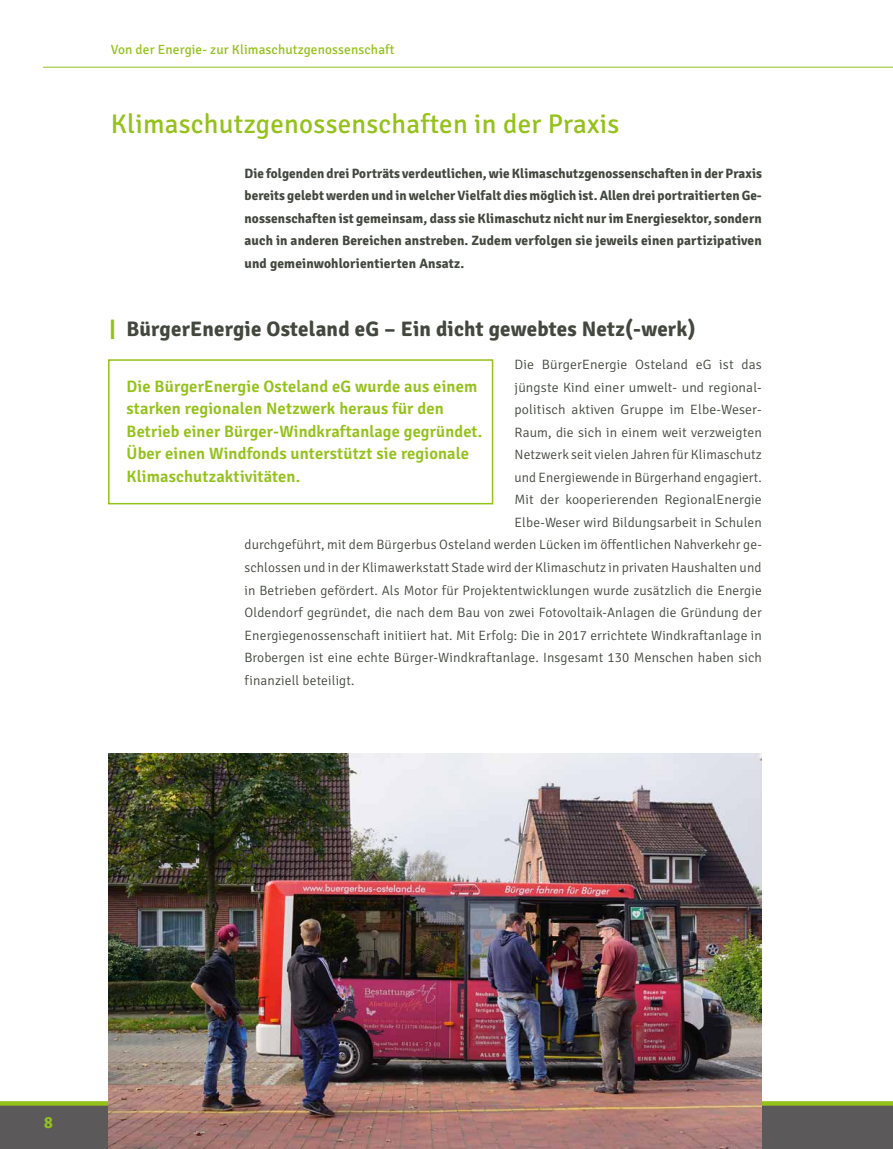
<style>
.page{position:relative;width:893px;height:1149px;background:#fff}
.page>*{position:absolute;margin:0;border:0;box-sizing:border-box;transform-origin:0 0}
.Ü2{font:27px "Signika";letter-spacing:.01em;color:#94c11a}
.t1{font:700 21px "Signika";letter-spacing:.01em;color:#43483e}
.Zusammenfassungen{font:600 16.5px/22.5px "Signika";letter-spacing:.01em;color:#94c11a}
.t2{font:700 16.5px "Signika";color:#94c11a}
.Fließtext{font:300 13.5px "Signika";letter-spacing:.01em;color:#43483e}
.Einführung{font:700 13.5px/22.5px "Signika";letter-spacing:.01em;color:#43483e;text-align:justify}
.t3{font:13.35px "Signika";letter-spacing:.01em;color:#94c11a}
.s1{color:#94c11a}
</style>
<div class="page">
<svg style="left:0;top:1098px;width:893px;height:50px;background:#6c6d5f"></svg>
<hr style="left:43px;top:67px;width:850px;height:1px;background:#94c11a">
<div style="left:108px;top:359px;width:385px;height:145px;border:2px solid #94c11a"></div>
<img style="left:109px;top:753px;width:653px;height:395px">
<p class="t3" style="left:111px;top:42px;width:285px">Von der Energie- zur Klimaschutzgenossenschaft</p>
<p class="Ü2" style="left:111px;top:108px;width:510px">Klimaschutzgenossenschaften in der Praxis</p>
<p class="Einführung" style="left:244px;top:162px;width:519px">Die folgenden drei Porträts verdeutlichen, wie Klimaschutzgenossenschaften in der Praxis bereits gelebt werden und in welcher Vielfalt dies möglich ist. Allen drei portraitierten Ge&shy;nossenschaften ist gemeinsam, dass sie Klimaschutz nicht nur im Energiesektor, sondern auch in anderen Bereichen anstreben. Zudem verfolgen sie jeweils einen partizipativen und gemeinwohlorientierten Ansatz.</p>
<p class="t1" style="left:110px;top:316px;width:587px"><span class="s1">|</span> BürgerEnergie Osteland eG – Ein dicht gewebtes Netz(-werk)</p>
<p class="Zusammenfassungen" style="left:127px;top:375px;width:357px">Die BürgerEnergie Osteland eG wurde aus einem starken regionalen Netzwerk heraus für den Betrieb einer Bürger-Windkraftanlage gegründet.<br>Über einen Windfonds unterstützt sie regionale Klimaschutzaktivitäten.</p>
<p class="Fließtext" style="left:515px;top:357px;width:249px">Die BürgerEnergie Osteland eG ist das</p>
<p class="Fließtext" style="left:515px;top:380px;width:249px">jüngste Kind einer umwelt- und regional-</p>
<p class="Fließtext" style="left:515px;top:402px;width:249px">politisch aktiven Gruppe im Elbe-Weser-</p>
<p class="Fließtext" style="left:515px;top:425px;width:249px">Raum, die sich in einem weit verzweigten</p>
<p class="Fließtext" style="left:515px;top:447px;width:249px">Netzwerk seit vielen Jahren für Klimaschutz</p>
<p class="Fließtext" style="left:515px;top:470px;width:249px">und Energiewende in Bürgerhand engagiert.</p>
<p class="Fließtext" style="left:515px;top:492px;width:249px">Mit der kooperierenden RegionalEnergie</p>
<p class="Fließtext" style="left:515px;top:515px;width:249px">Elbe-Weser wird Bildungsarbeit in Schulen</p>
<p class="Fließtext" style="left:244px;top:537px;width:519px">durchgeführt, mit dem Bürgerbus Osteland werden Lücken im öffentlichen Nahverkehr ge-</p>
<p class="Fließtext" style="left:244px;top:560px;width:518px">schlossen und in der Klimawerkstatt Stade wird der Klimaschutz in privaten Haushalten und</p>
<p class="Fließtext" style="left:244px;top:582px;width:519px">in Betrieben gefördert. Als Motor für Projektentwicklungen wurde zusätzlich die Energie</p>
<p class="Fließtext" style="left:244px;top:605px;width:519px">Oldendorf gegründet, die nach dem Bau von zwei Fotovoltaik-Anlagen die Gründung der</p>
<p class="Fließtext" style="left:244px;top:627px;width:519px">Energiegenossenschaft initiiert hat. Mit Erfolg: Die in 2017 errichtete Windkraftanlage in</p>
<p class="Fließtext" style="left:244px;top:650px;width:519px">Brobergen ist eine echte Bürger-Windkraftanlage. Insgesamt 130 Menschen haben sich</p>
<p class="Fließtext" style="left:244px;top:672px;width:112px">finanziell beteiligt.</p>
<p class="t2" style="left:44px;top:1111px;width:10px">8</p>
</div>
